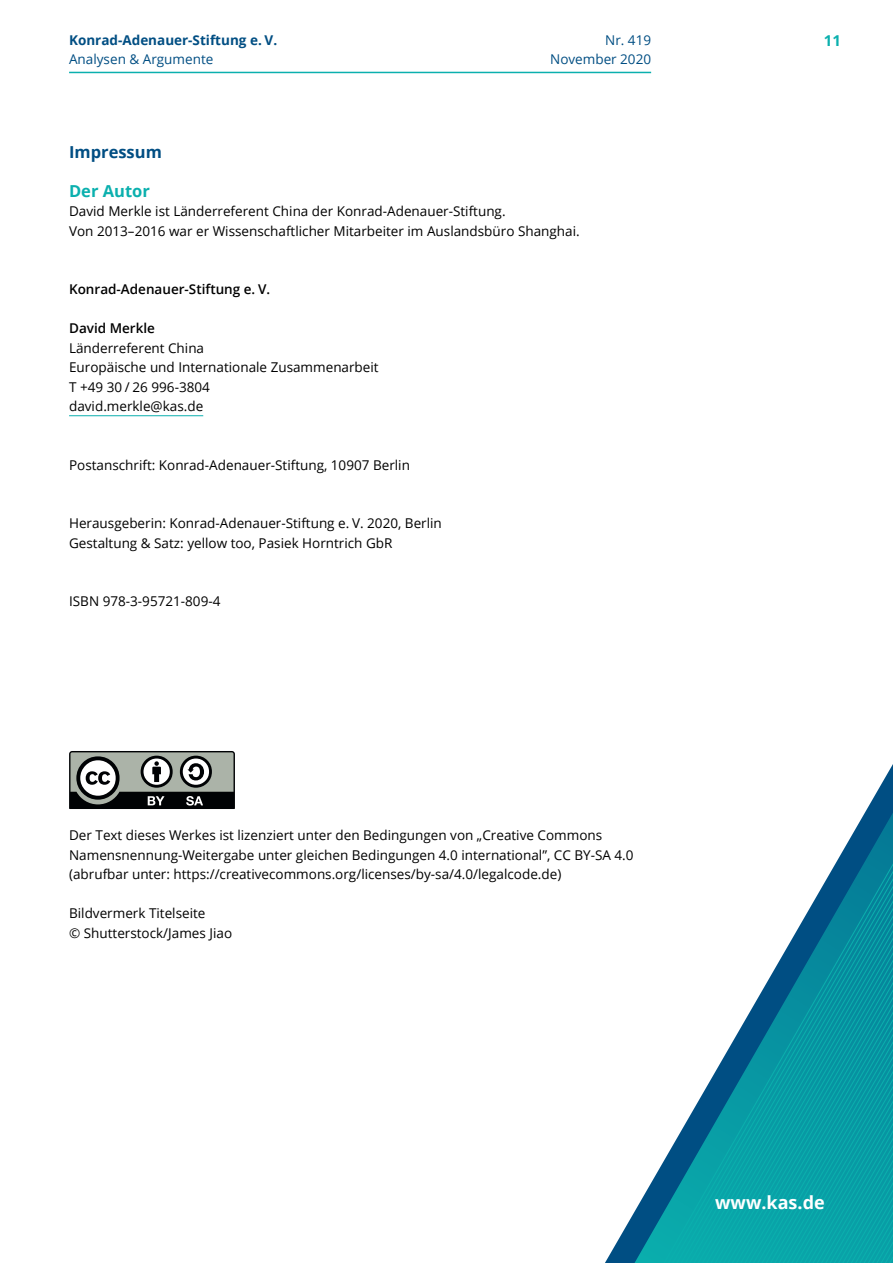
<style>
.page{position:relative;width:893px;height:1263px;background:#fff}
.page>*{position:absolute;margin:0;border:0;box-sizing:border-box;transform-origin:0 0}
.t1{font:700 18px "Open Sans";color:#fff}
.t2{font:700 16.5px "Open Sans";color:#004e83}
.t3{font:700 16.5px "Open Sans";color:#0bb0ae}
.t4{font:700 15px "Open Sans";color:#0bb0ae}
.t5{font:13.5px/19.5px "Open Sans";color:#000}
.t6{font:600 13.5px "Open Sans";color:#000}
.t7{font:13.5px/19.5px "Open Sans";color:#004e83;text-align:right}
.t8{font:700 13.5px "Open Sans";color:#004e83}
</style>
<div class="page">
<svg style="left:627px;top:790px;width:266px;height:473px"></svg>
<hr style="left:69px;top:72px;width:582px;height:1px;background:#0bb0ae">
<hr style="left:69px;top:415px;width:134px;height:1px;background:#0bb0ae">
<svg style="left:69px;top:751px;width:166px;height:58px"></svg>
<p class="t8" style="left:69px;top:30px;width:210px">Konrad-Adenauer-Stiftung e. V.</p>
<p class="t4" style="left:824px;top:30px;width:19px">11</p>
<p class="t7" style="left:69px;top:49px;width:146px">Analysen &amp; Argumente</p>
<p class="t7" style="left:550px;top:30px;width:102px">Nr. 419<br>November 2020</p>
<p class="t2" style="left:69px;top:140px;width:94px">Impressum</p>
<p class="t3" style="left:69px;top:179px;width:82px">Der Autor</p>
<p class="t5" style="left:69px;top:201px;width:512px">David Merkle ist Länderreferent China der Konrad-Adenauer-Stiftung.<br>Von 2013–2016 war er Wissenschaftlicher Mitarbeiter im Auslandsbüro Shanghai.</p>
<p class="t6" style="left:69px;top:280px;width:203px">Konrad-Adenauer-Stiftung e. V.</p>
<p class="t6" style="left:69px;top:319px;width:87px">David Merkle</p>
<p class="t5" style="left:69px;top:338px;width:311px">Länderreferent China<br>Europäische und Internationale Zusammenarbeit<br>T +49 30 / 26 996-3804<br>david.merkle@kas.de</p>
<p class="t5" style="left:69px;top:455px;width:342px">Postanschrift: Konrad-Adenauer-Stiftung, 10907 Berlin</p>
<p class="t5" style="left:69px;top:513px;width:374px">Herausgeberin: Konrad-Adenauer-Stiftung e. V. 2020, Berlin<br>Gestaltung &amp; Satz: yellow too, Pasiek Horntrich GbR</p>
<p class="t5" style="left:69px;top:591px;width:153px">ISBN 978-3-95721-809-4</p>
<p class="t5" style="left:69px;top:825px;width:566px">Der Text dieses Werkes ist lizenziert unter den Bedingungen von „Creative Commons<br>Namensnennung-Weitergabe unter gleichen Bedingungen 4.0 international”, CC BY-SA 4.0 (abrufbar unter: https://creativecommons.org/licenses/by-sa/4.0/legalcode.de)</p>
<p class="t5" style="left:69px;top:903px;width:165px">Bildvermerk Titelseite<br>© Shutterstock/James Jiao</p>
<h1 class="t1" style="left:715px;top:1190px;width:111px">www.kas.de</h1>
</div>
